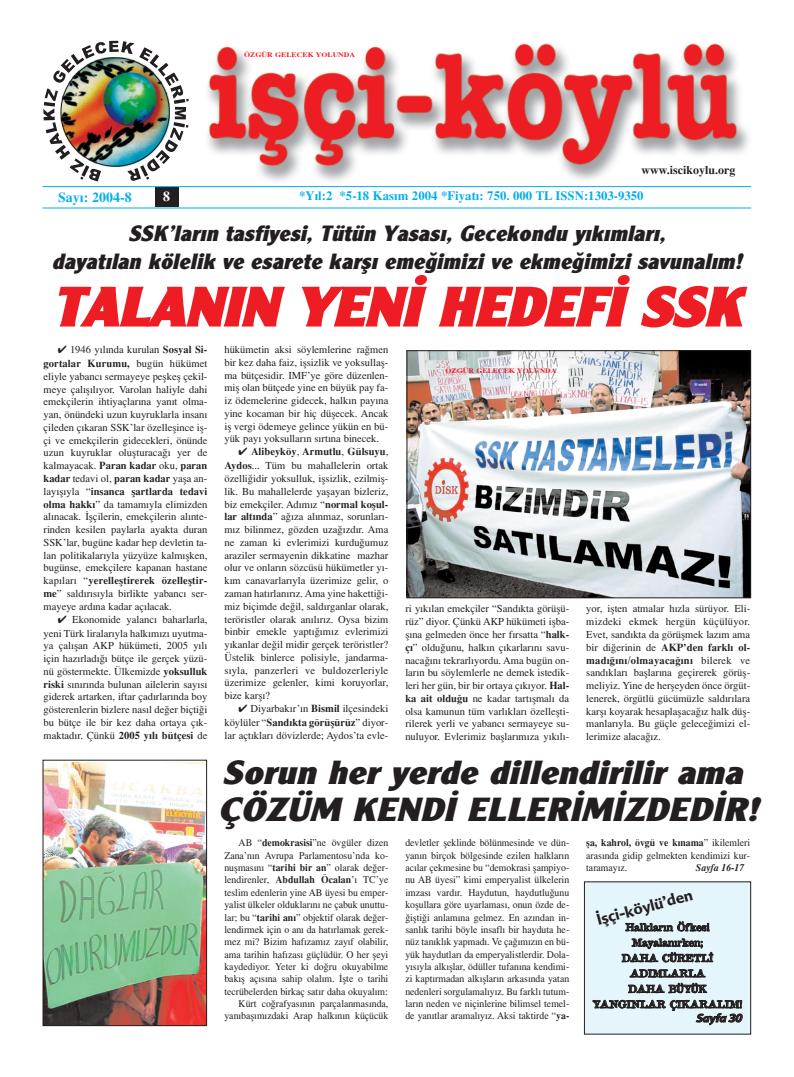
<style>
.page{position:relative;width:794px;height:1077px;background:#fff}
.page>*{position:absolute;margin:0;border:0;box-sizing:border-box;transform-origin:0 0}
.t1{font:italic 700 56.7px "Clearface Got Ex";color:#ee1d23;scale:1.05 1}
.t2{font:italic 700 35px/36.8px "Clearface Got Ex";color:#231f20;scale:1.08 1}
.t3{font:italic 700 23.1px/27.8px "Clearface Got Ex";color:#231f20;text-align:center}
.t4{font:700 15px "Adver";color:#231f20}
.t5{font:14px "Times Turk B";color:#00aeef}
.t6{font:14px "Times Turk B";color:#fff}
.t7{font:12.8px "Times Turk B";color:#00aeef}
.t8{font:12px "Times Turk B";color:#231f20}
.t9{font:11px/15.4px "Attic Turk";letter-spacing:-.005em;color:#231f20;text-align:center}
.t10{font:italic 700 11px "Adver";color:#231f20}
.t11{font:10.6px/12.8px "Times Turk";color:#231f20;text-align:justify}
.t12{font:10.6px/12.8px "Times Turk B";color:#231f20}
.t13{font:10.3px/12.4px "Times Turk";color:#231f20;text-align:right;scale:.95 1}
.t14{font:10.3px "Times Turk B";color:#231f20;scale:.95 1}
.t15{font:10.3px "Times Turk BI";color:#231f20;scale:.95 1}
.t16{font:6.8px "Times Turk B";color:#ee1d23;scale:1.15 1}
.s1{font-family:"Times Turk B"}
.s2{font-family:"Times Turk"}
</style>
<div class="page">
<div style="left:155px;top:187px;width:24px;height:20px;background:#231f20"></div>
<div style="left:584px;top:882px;width:167px;height:152px;background:#e5f5fc"></div>
<div style="left:584px;top:881px;width:167px;height:154px;border:1px solid #231f20"></div>
<hr style="left:43px;top:186px;width:708px;height:1px;background:#00aeef">
<hr style="left:43px;top:208px;width:708px;height:1px;background:#00aeef">
<img style="left:45px;top:762px;width:160px;height:262px">
<div style="left:43px;top:760px;width:164px;height:266px;border:1px solid #231f20"></div>
<img style="left:408px;top:352px;width:341px;height:244px">
<div style="left:406px;top:350px;width:345px;height:248px;border:1px solid #231f20"></div>
<img style="left:208px;top:43px;width:541px;height:138px">
<img style="left:43px;top:41px;width:146px;height:141px">
<p class="t16" style="left:244px;top:53px;width:98px">ÖZGÜR GELECEK YOLUNDA</p>
<p class="t8" style="left:642px;top:167px;width:95px">www.iscikoylu.org</p>
<h3 class="t5" style="left:58px;top:193px;width:75px">Say›: 2004-8</h3>
<h3 class="t6" style="left:163px;top:192px;width:8px">8</h3>
<p class="t7" style="left:299px;top:192px;width:346px">*Y›l:2 *5-18 Kas›m 2004 *Fiyat›: 750. 000 TL ISSN:1303-9350</p>
<h3 class="t3" style="left:52px;top:221px;width:696px">SSK’lar›n tasfiyesi, Tütün Yasas›, Gecekondu y›k›mlar›,<br>dayat›lan kölelik ve esarete karfl› eme¤imizi ve ekme¤imizi savunal›m!</h3>
<h1 class="t1" style="left:52px;top:285px;width:669px">TALANIN YEN‹ HEDEF‹ SSK</h1>
<p class="t11" style="left:58px;top:344px;width:151px">✔ 1946 y›l›nda kurulan <span class="s1">Sosyal Si-</span></p>
<p class="t12" style="left:44px;top:359px;width:165px">gortalar Kurumu, <span class="s2">bugün hükümet</span></p>
<p class="t11" style="left:44px;top:371px;width:165px">eliyle yabanc› sermayeye peflkefl çekil&shy;meye çal›fl›l›yor. Varolan haliyle dahi emekçilerin ihtiyaçlar›na yan›t olma&shy;yan, önündeki uzun kuyruklarla insan› çileden ç›karan SSK’lar özelleflince ifl&shy;çi ve emekçilerin gidecekleri, önünde uzun kuyruklar oluflturaca¤› yer de kalmayacak. <span class="s1">Paran kadar</span> oku, <span class="s1">paran kadar</span> tedavi ol, <span class="s1">paran kadar</span> yafla an-</p>
<p class="t12" style="left:44px;top:487px;width:165px"><span class="s2">lay›fl›yla “</span>insanca flartlarda tedavi</p>
<p class="t11" style="left:44px;top:499px;width:165px"><span class="s1">olma hakk›</span>” da tamam›yla elimizden al›nacak. ‹flçilerin, emekçilerin al›nte&shy;rinden kesilen paylarla ayakta duran SSK’lar, bugüne kadar hep devletin ta&shy;lan politikalar›yla yüzyüze kalm›flken, bugünse, emekçilere kapanan hastane</p>
<p class="t12" style="left:44px;top:576px;width:165px"><span class="s2">kap›lar› “</span>yerellefltirerek özellefltir-</p>
<p class="t11" style="left:44px;top:588px;width:165px"><span class="s1">me</span>” sald›r›s›yla birlikte yabanc› ser&shy;mayeye ard›na kadar aç›lacak.</p>
<p class="t11" style="left:44px;top:613px;width:165px;line-height:14px;text-align:right">✔ Ekonomide yalanc› baharlarla, yeni Türk liralar›yla halk›m›z› uyutma-</p>
<p class="t11" style="left:44px;top:640px;width:165px">ya çal›flan AKP hükümeti, 2005 y›l› için haz›rlad›¤› bütçe ile gerçek yüzü&shy;nü göstermekte. Ülkemizde <span class="s1">yoksulluk riski</span> s›n›r›nda bulunan ailelerin say›s› giderek artarken, iftar çad›rlar›nda boy gösterenlerin bizlere nas›l de¤er biçti¤i bu bütçe ile bir kez daha ortaya ç›k&shy;maktad›r. Çünkü <span class="s1">2005 y›l› bütçesi</span> de</p>
<p class="t11" style="left:224px;top:344px;width:165px">hükümetin aksi söylemlerine ra¤men bir kez daha faiz, iflsizlik ve yoksullafl&shy;ma bütçesidir. IMF’ye göre düzenlen&shy;mifl olan bütçede yine en büyük pay fa&shy;iz ödemelerine gidecek, halk›n pay›na yine kocaman bir hiç düflecek. Ancak ifl vergi ödemeye gelince yükün en bü&shy;yük pay› yoksullar›n s›rt›na binecek.</p>
<p class="t12" style="left:239px;top:447px;width:151px">✔ Alibeyköy<span class="s2">,</span> Armutlu<span class="s2">,</span> Gülsuyu<span class="s2">,</span></p>
<p class="t11" style="left:224px;top:460px;width:165px"><span class="s1">Aydos</span>... Tüm bu mahallelerin ortak özelli¤idir yoksulluk, iflsizlik, ezilmifl&shy;lik. Bu mahallelerde yaflayan bizleriz, biz emekçiler. Ad›m›z “<span class="s1">normal koflul&shy;lar alt›nda</span>” a¤›za al›nmaz, sorunlar›- m›z bilinmez, gözden uza¤›zd›r. Ama ne zaman ki evlerimizi kurdu¤umuz araziler sermayenin dikkatine mazhar olur ve onlar›n sözcüsü hükümetler y›- k›m canavarlar›yla üzerimize gelir, o zaman hat›rlan›r›z. Ama yine haketti¤i&shy;miz biçimde de¤il, sald›rganlar olarak, teröristler olarak an›l›r›z. Oysa bizim binbir emekle yapt›¤›m›z evlerimizi y›kanlar de¤il midir gerçek teröristler?<br>Üstelik binlerce polisiyle, jandarma&shy;s›yla, panzerleri ve buldozerleriyle üzerimize gelenler, kimi koruyorlar, bize karfl›?</p>
<p class="t11" style="left:239px;top:703px;width:151px">✔ Diyarbak›r’›n <span class="s1">Bismil</span> ilçesindeki</p>
<p class="t12" style="left:224px;top:718px;width:165px"><span class="s2">köylüler “</span>Sand›kta görüflürüz<span class="s2">” diyor-</span></p>
<p class="t11" style="left:224px;top:730px;width:165px">lar açt›klar› dövizlerde; Aydos’ta evle-</p>
<p class="t16" style="left:446px;top:369px;width:98px">ÖZGÜR GELECEK YOLUNDA</p>
<p class="t11" style="left:405px;top:603px;width:165px">ri y›k›lan emekçiler “Sand›kta görüflü&shy;rüz” diyor. Çünkü AKP hükümeti iflba&shy;fl›na gelmeden önce her f›rsatta “<span class="s1">halk&shy;ç›</span>” oldu¤unu, halk›n ç›karlar›n› savu&shy;naca¤›n› tekrarl›yordu. Ama bugün on&shy;lar›n bu söylemlerle ne demek istedik&shy;leri her gün, bir bir ortaya ç›k›yor. <span class="s1">Hal&shy;ka ait oldu¤u</span> ne kadar tart›flmal› da olsa kamunun tüm varl›klar› özelleflti&shy;rilerek yerli ve yabanc› sermayeye su&shy;nuluyor. Evlerimiz bafllar›m›za y›k›l›-</p>
<p class="t11" style="left:586px;top:603px;width:165px">yor, iflten atmalar h›zla sürüyor. Eli&shy;mizdeki ekmek hergün küçülüyor.<br>Evet, sand›kta da görüflmek laz›m ama</p>
<p class="t12" style="left:586px;top:643px;width:165px"><span class="s2">bir di¤erinin de</span> AKP’den farkl› ol&shy;mad›¤›n›/olmayaca¤›n› <span class="s2">bilerek ve</span></p>
<p class="t11" style="left:586px;top:667px;width:165px">sand›klar› bafllar›na geçirerek görüfl&shy;meliyiz. Yine de herfleyden önce örgüt&shy;lenerek, örgütlü gücümüzle sald›r›lara karfl› koyarak hesaplaflaca¤›z halk düfl&shy;manlar›yla. Bu güçle gelece¤imizi el&shy;lerimize alaca¤›z.</p>
<h2 class="t2" style="left:218px;top:757px;width:509px">Sorun her yerde dillendirilir ama<br>ÇÖZÜM KEND‹ ELLER‹M‹ZDED‹R!</h2>
<p class="t13" style="left:224px;top:838px;width:174px">AB “<span class="s1">demokrasisi</span>”ne övgüler dizen Zana’n›n Avrupa Parlamentosu’nda ko&shy;nuflmas›n› “<span class="s1">tarihi bir an</span>” olarak de¤er&shy;lendirenler, <span class="s1">Abdullah Öcalan</span>’› TC’ye teslim edenlerin yine AB üyesi bu emper&shy;yalist ülkeler olduklar›n› ne çabuk unuttu&shy;lar; bu “<span class="s1">tarihi an›</span>” objektif olarak de¤er&shy;lendirmek için o an› da hat›rlamak gerek&shy;mez mi? Bizim haf›zam›z zay›f olabilir, ama tarihin haf›zas› güçlüdür. O her fleyi kaydediyor. Yeter ki do¤ru okuyabilme bak›fl aç›s›na sahip olal›m. ‹flte o tarihi tecrübelerden birkaç sat›r daha okuyal›m:<br>Kürt co¤rafyas›n›n parçalanmas›nda, yan›bafl›m›zdaki Arap halk›n›n küçücük</p>
<p class="t13" style="left:405px;top:838px;width:174px;text-align:justify">devletler fleklinde bölünmesinde ve dün&shy;yan›n birçok bölgesinde ezilen halklar›n ac›lar çekmesine bu “demokrasi flampiyo&shy;nu AB üyesi” kimi emperyalist ülkelerin imzas› vard›r. Haydutun, haydutlu¤unu koflullara göre uyarlamas›, onun özde de-¤iflti¤i anlam›na gelmez. En az›ndan in&shy;sanl›k tarihi böyle insafl› bir hayduta he&shy;nüz tan›kl›k yapmad›. Ve ça¤›m›z›n en bü&shy;yük haydutlar› da emperyalistlerdir. Dola&shy;y›s›yla alk›fllar, ödüller tufan›na kendimi&shy;zi kapt›rmadan alk›fllar›n arkas›nda yatan nedenleri sorgulamal›y›z. Bu farkl› tutum&shy;lar›n neden ve niçinlerine bilimsel temel&shy;de yan›tlar aramal›y›z. Aksi taktirde “<span class="s1">ya-</span></p>
<p class="t14" style="left:586px;top:840px;width:174px">fla, kahrol, övgü ve k›nama<span class="s2">” ikilemleri</span></p>
<p class="t13" style="left:586px;top:850px;width:174px;text-align:left">aras›nda gidip gelmekten kendimizi kur&shy;taramay›z.</p>
<p class="t15" style="left:696px;top:864px;width:52px">Sayfa 16-17</p>
<h3 class="t4" style="left:595px;top:913px;width:100px;rotate:-15deg">‹fl çi-köylü’den</h3>
<p class="t9" style="left:593px;top:921px;width:151px">Halklar›n Öfkesi<br>Mayalan›rken;<br>DAHA CÜRETL‹<br>ADIMLARLA<br>DAHA BÜYÜK<br>YANGINLAR ÇIKARALIM!</p>
<p class="t10" style="left:696px;top:1013px;width:50px">Sayfa 30</p>
</div>
